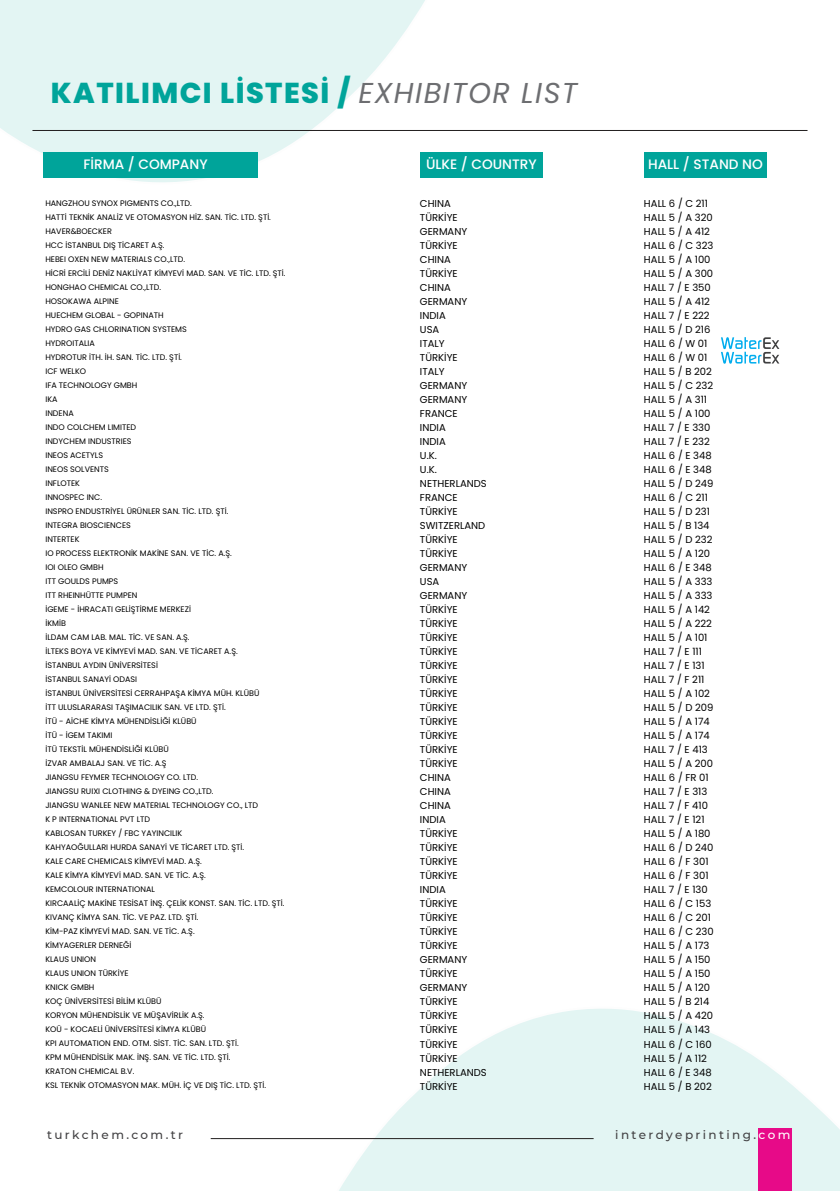
<style>
.page{position:relative;width:840px;height:1191px;background:#fff}
.page>*{position:absolute;margin:0;border:0;box-sizing:border-box;transform-origin:0 0}
.t1{font:800 28.8px "Poppins";letter-spacing:.05em;color:#00a49a}
.t2{font:500 13.6px "Poppins";color:#fff}
.t3{font:500 12px "Montserrat";letter-spacing:.2em;color:#424143}
.t4{font:10px/14px "Poppins";color:#000}
.t5{font:8px/14px "Poppins";color:#000}
.s1{font-weight:400;font-style:italic;color:#6d6e71}
.s2{color:#fff}
</style>
<div class="page">
<svg style="left:334px;top:1008px;width:505px;height:183px"></svg>
<svg style="left:0;top:0;width:425px;height:183px"></svg>
<hr style="left:32px;top:130px;width:775px;height:1px;background:#221f1f">
<div style="left:43px;top:152px;width:214px;height:26px;background:#00a49a"></div>
<div style="left:420px;top:152px;width:122px;height:26px;background:#00a49a"></div>
<div style="left:643px;top:152px;width:123px;height:26px;background:#00a49a"></div>
<div style="left:757px;top:1128px;width:34px;height:63px;background:#e70a88"></div>
<hr style="left:210px;top:1138px;width:383px;height:1px;background:#221f1f">
<svg style="left:721px;top:337px;width:58px;height:27px"></svg>
<h1 class="t1" style="left:51px;top:77px;width:527px">KATILIMCI LİSTESİ / <span class="s1">EXHIBITOR LIST</span></h1>
<h2 class="t2" style="left:83px;top:156px;width:126px">FİRMA / COMPANY</h2>
<h2 class="t2" style="left:426px;top:156px;width:112px">ÜLKE / COUNTRY</h2>
<h2 class="t2" style="left:647px;top:156px;width:116px">HALL / STAND NO</h2>
<p class="t5" style="left:45px;top:196px;width:241px">HANGZHOU SYNOX PIGMENTS CO.,LTD.<br>HATTİ TEKNİK ANALİZ VE OTOMASYON HİZ. SAN. TİC. LTD. ŞTİ.<br>HAVER&amp;BOECKER<br>HCC İSTANBUL DIŞ TİCARET A.Ş.<br>HEBEI OXEN NEW MATERIALS CO.,LTD.<br>HİCRİ ERCİLİ DENİZ NAKLİYAT KİMYEVİ MAD. SAN. VE TİC. LTD. ŞTİ.<br>HONGHAO CHEMICAL CO.,LTD.<br>HOSOKAWA ALPINE<br>HUECHEM GLOBAL - GOPINATH<br>HYDRO GAS CHLORINATION SYSTEMS<br>HYDROITALIA<br>HYDROTUR İTH. İH. SAN. TİC. LTD. ŞTİ.<br>ICF WELKO<br>IFA TECHNOLOGY GMBH<br>IKA<br>INDENA<br>INDO COLCHEM LIMITED<br>INDYCHEM INDUSTRIES<br>INEOS ACETYLS<br>INEOS SOLVENTS<br>INFLOTEK<br>INNOSPEC INC.<br>INSPRO ENDUSTRİYEL ÜRÜNLER SAN. TİC. LTD. ŞTİ.<br>INTEGRA BIOSCIENCES<br>INTERTEK<br>IO PROCESS ELEKTRONİK MAKİNE SAN. VE TİC. A.Ş.<br>IOI OLEO GMBH<br>ITT GOULDS PUMPS<br>ITT RHEINHÜTTE PUMPEN<br>İGEME - İHRACATI GELİŞTİRME MERKEZİ<br>İKMİB<br>İLDAM CAM LAB. MAL. TİC. VE SAN. A.Ş.<br>İLTEKS BOYA VE KİMYEVİ MAD. SAN. VE TİCARET A.Ş.<br>İSTANBUL AYDIN ÜNİVERSİTESİ<br>İSTANBUL SANAYİ ODASI<br>İSTANBUL ÜNİVERSİTESİ CERRAHPAŞA KİMYA MÜH. KLÜBÜ<br>İTT ULUSLARARASI TAŞIMACILIK SAN. VE LTD. ŞTİ.<br>İTÜ - AİCHE KİMYA MÜHENDİSLİĞİ KLÜBÜ<br>İTÜ - İGEM TAKIMI<br>İTÜ TEKSTİL MÜHENDİSLİĞİ KLÜBÜ<br>İZVAR AMBALAJ SAN. VE TİC. A.Ş<br>JIANGSU FEYMER TECHNOLOGY CO. LTD.<br>JIANGSU RUIXI CLOTHING &amp; DYEING CO.,LTD.<br>JIANGSU WANLEE NEW MATERIAL TECHNOLOGY CO., LTD<br>K P INTERNATIONAL PVT LTD<br>KABLOSAN TURKEY / FBC YAYINCILIK<br>KAHYAOĞULLARI HURDA SANAYİ VE TİCARET LTD. ŞTİ.<br>KALE CARE CHEMICALS KİMYEVİ MAD. A.Ş.<br>KALE KİMYA KİMYEVİ MAD. SAN. VE TİC. A.Ş.<br>KEMCOLOUR INTERNATIONAL<br>KIRCAALİÇ MAKİNE TESİSAT İNŞ. ÇELİK KONST. SAN. TİC. LTD. ŞTİ.<br>KIVANÇ KİMYA SAN. TİC. VE PAZ. LTD. ŞTİ.<br>KİM-PAZ KİMYEVİ MAD. SAN. VE TİC. A.Ş.<br>KİMYAGERLER DERNEĞİ<br>KLAUS UNION<br>KLAUS UNION TÜRKİYE<br>KNICK GMBH<br>KOÇ ÜNİVERSİTESİ BİLİM KLÜBÜ<br>KORYON MÜHENDİSLİK VE MÜŞAVİRLİK A.Ş.<br>KOÜ - KOCAELİ ÜNİVERSİTESİ KİMYA KLÜBÜ<br>KPI AUTOMATION END. OTM. SİST. TİC. SAN. LTD. ŞTİ.<br>KPM MÜHENDİSLİK MAK. İNŞ. SAN. VE TİC. LTD. ŞTİ.<br>KRATON CHEMICAL B.V.<br>KSL TEKNİK OTOMASYON MAK. MÜH. İÇ VE DIŞ TİC. LTD. ŞTİ.</p>
<p class="t4" style="left:420px;top:197px;width:68px">CHINA<br>TÜRKİYE<br>GERMANY<br>TÜRKİYE<br>CHINA<br>TÜRKİYE<br>CHINA<br>GERMANY<br>INDIA<br>USA<br>ITALY<br>TÜRKİYE<br>ITALY<br>GERMANY<br>GERMANY<br>FRANCE<br>INDIA<br>INDIA<br>U.K.<br>U.K.<br>NETHERLANDS<br>FRANCE<br>TÜRKİYE<br>SWITZERLAND<br>TÜRKİYE<br>TÜRKİYE<br>GERMANY<br>USA<br>GERMANY<br>TÜRKİYE<br>TÜRKİYE<br>TÜRKİYE<br>TÜRKİYE<br>TÜRKİYE<br>TÜRKİYE<br>TÜRKİYE<br>TÜRKİYE<br>TÜRKİYE<br>TÜRKİYE<br>TÜRKİYE<br>TÜRKİYE<br>CHINA<br>CHINA<br>CHINA<br>INDIA<br>TÜRKİYE<br>TÜRKİYE<br>TÜRKİYE<br>TÜRKİYE<br>INDIA<br>TÜRKİYE<br>TÜRKİYE<br>TÜRKİYE<br>TÜRKİYE<br>GERMANY<br>TÜRKİYE<br>GERMANY<br>TÜRKİYE<br>TÜRKİYE<br>TÜRKİYE<br>TÜRKİYE<br>TÜRKİYE<br>NETHERLANDS<br>TÜRKİYE</p>
<p class="t4" style="left:643px;top:197px;width:71px">HALL 6 / C 211<br>HALL 5 / A 320<br>HALL 5 / A 412<br>HALL 6 / C 323<br>HALL 5 / A 100<br>HALL 5 / A 300<br>HALL 7 / E 350<br>HALL 5 / A 412<br>HALL 7 / E 222<br>HALL 5 / D 216<br>HALL 6 / W 01<br>HALL 6 / W 01<br>HALL 5 / B 202<br>HALL 5 / C 232<br>HALL 5 / A 311<br>HALL 5 / A 100<br>HALL 7 / E 330<br>HALL 7 / E 232<br>HALL 6 / E 348<br>HALL 6 / E 348<br>HALL 5 / D 249<br>HALL 6 / C 211<br>HALL 5 / D 231<br>HALL 5 / B 134<br>HALL 5 / D 232<br>HALL 5 / A 120<br>HALL 6 / E 348<br>HALL 5 / A 333<br>HALL 5 / A 333<br>HALL 5 / A 142<br>HALL 5 / A 222<br>HALL 5 / A 101<br>HALL 7 / E 111<br>HALL 7 / E 131<br>HALL 7 / F 211<br>HALL 5 / A 102<br>HALL 5 / D 209<br>HALL 5 / A 174<br>HALL 5 / A 174<br>HALL 7 / E 413<br>HALL 5 / A 200<br>HALL 6 / FR 01<br>HALL 7 / E 313<br>HALL 7 / F 410<br>HALL 7 / E 121<br>HALL 5 / A 180<br>HALL 6 / D 240<br>HALL 6 / F 301<br>HALL 6 / F 301<br>HALL 7 / E 130<br>HALL 6 / C 153<br>HALL 6 / C 201<br>HALL 6 / C 230<br>HALL 5 / A 173<br>HALL 5 / A 150<br>HALL 5 / A 150<br>HALL 5 / A 120<br>HALL 5 / B 214<br>HALL 5 / A 420<br>HALL 5 / A 143<br>HALL 6 / C 160<br>HALL 5 / A 112<br>HALL 6 / E 348<br>HALL 5 / B 202</p>
<h3 class="t3" style="left:47px;top:1126px;width:137px">turkchem.com.tr</h3>
<h3 class="t3" style="left:615px;top:1126px;width:177px">interdyeprinting.<span class="s2">com</span></h3>
</div>
